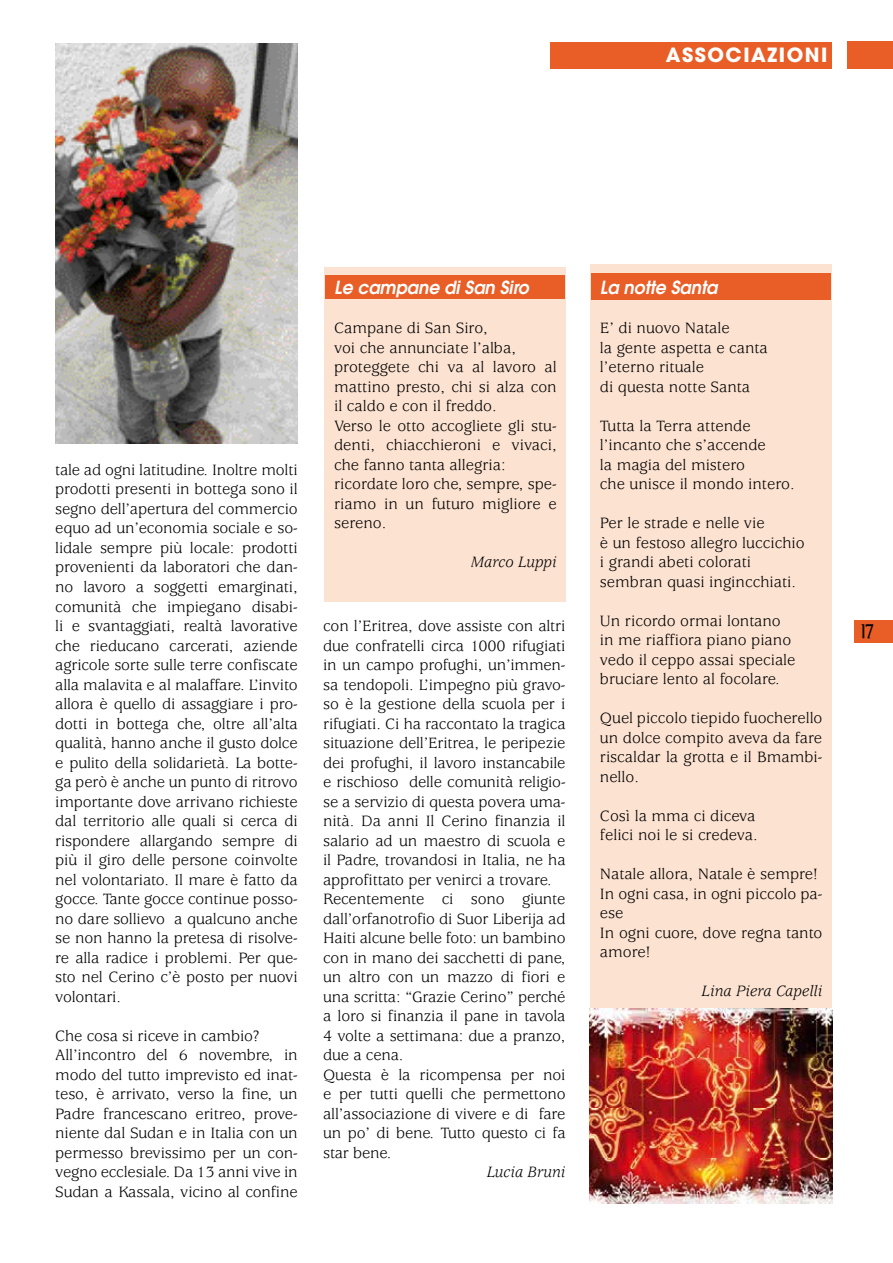
<style>
.page{position:relative;width:893px;height:1263px;background:#fff}
.page>*{position:absolute;margin:0;border:0;box-sizing:border-box;transform-origin:0 0}
.t1{font:700 19.5px "Avant Garde";letter-spacing:.08em;color:#fff}
.t2{font:700 19.5px "Goodfish";color:#000}
.t3{font:italic 600 18px "Avant Garde";color:#fff;scale:.95 1}
.t4{font:16.5px/19.5px "Usherwood";letter-spacing:-.01em;color:#000}
.t5{font:italic 16.5px "Usherwood";color:#000}
</style>
<div class="page">
<div style="left:590px;top:264px;width:242px;height:939px;background:#fce2d1"></div>
<div style="left:551px;top:43px;width:281px;height:26px;background:#e95e27"></div>
<div style="left:847px;top:41px;width:46px;height:28px;background:#e95e27"></div>
<div style="left:855px;top:620px;width:38px;height:23px;background:#e95e27"></div>
<div style="left:591px;top:273px;width:240px;height:26px;background:#e95e27"></div>
<img style="left:589px;top:1009px;width:244px;height:194px">
<img style="left:55px;top:44px;width:243px;height:399px">
<div style="left:324px;top:267px;width:242px;height:335px;background:#fce2d1"></div>
<div style="left:326px;top:275px;width:239px;height:23px;background:#e95e27"></div>
<p class="t1" style="left:666px;top:42px;width:163px">ASSOCIAZIONI</p>
<p class="t4" style="left:55px;top:461px;width:244px;text-align:justify">tale ad ogni latitudine. Inoltre molti prodotti presenti in bottega sono il segno dell’apertura del commercio equo ad un’economia sociale e so&shy;lidale sempre più locale: prodotti provenienti da laboratori che dan&shy;no lavoro a soggetti emarginati, comunità che impiegano disabi&shy;li e svantaggiati, realtà lavorative che rieducano carcerati, aziende agricole sorte sulle terre confiscate alla malavita e al malaffare. L’invito allora è quello di assaggiare i pro&shy;dotti in bottega che, oltre all’alta qualità, hanno anche il gusto dolce e pulito della solidarietà. La botte&shy;ga però è anche un punto di ritrovo importante dove arrivano richieste dal territorio alle quali si cerca di rispondere allargando sempre di più il giro delle persone coinvolte nel volontariato. Il mare è fatto da gocce. Tante gocce continue posso&shy;no dare sollievo a qualcuno anche se non hanno la pretesa di risolve&shy;re alla radice i problemi. Per que&shy;sto nel Cerino c’è posto per nuovi volontari.</p>
<p class="t4" style="left:55px;top:1026px;width:244px">Che cosa si riceve in cambio?<br>All’incontro del 6 novembre, in modo del tutto imprevisto ed inat&shy;teso, è arrivato, verso la fine, un Padre francescano eritreo, prove&shy;niente dal Sudan e in Italia con un permesso brevissimo per un con&shy;vegno ecclesiale. Da 13 anni vive in Sudan a Kassala, vicino al confine</p>
<p class="t3" style="left:334px;top:276px;width:206px">Le campane di San Siro</p>
<p class="t4" style="left:334px;top:319px;width:224px">Campane di San Siro,<br>voi che annunciate l’alba, proteggete chi va al lavoro al mattino presto, chi si alza con il caldo e con il freddo.<br>Verso le otto accogliete gli stu&shy;denti, chiacchieroni e vivaci, che fanno tanta allegria: ricordate loro che, sempre, spe&shy;riamo in un futuro migliore e sereno.</p>
<p class="t5" style="left:471px;top:553px;width:87px">Marco Luppi</p>
<p class="t4" style="left:323px;top:617px;width:244px">con l’Eritrea, dove assiste con altri due confratelli circa 1000 rifugiati in un campo profughi, un’immen&shy;sa tendopoli. L’impegno più gravo&shy;so è la gestione della scuola per i rifugiati. Ci ha raccontato la tragica situazione dell’Eritrea, le peripezie dei profughi, il lavoro instancabile e rischioso delle comunità religio&shy;se a servizio di questa povera uma&shy;nità. Da anni Il Cerino finanzia il salario ad un maestro di scuola e il Padre, trovandosi in Italia, ne ha approfittato per venirci a trovare.<br>Recentemente ci sono giunte dall’orfanotrofio di Suor Liberija ad<br>Haiti alcune belle foto: un bambino con in mano dei sacchetti di pane, un altro con un mazzo di fiori e una scritta: “Grazie Cerino” perché a loro si finanzia il pane in tavola<br>4 volte a settimana: due a pranzo, due a cena.<br>Questa è la ricompensa per noi e per tutti quelli che permettono all’associazione di vivere e di fare un po’ di bene. Tutto questo ci fa star bene.</p>
<p class="t5" style="left:487px;top:1163px;width:80px">Lucia Bruni</p>
<p class="t3" style="left:600px;top:276px;width:125px">La notte Santa</p>
<p class="t4" style="left:600px;top:319px;width:169px">E’ di nuovo Natale<br>la gente aspetta e canta l’eterno rituale<br>di questa notte Santa</p>
<p class="t4" style="left:600px;top:416px;width:196px">Tutta la Terra attende l’incanto che s’accende<br>la magia del mistero<br>che unisce il mondo intero.</p>
<p class="t4" style="left:600px;top:514px;width:206px">Per le strade e nelle vie<br>è un festoso allegro luccichio i grandi abeti colorati sembran quasi ingincchiati.</p>
<p class="t4" style="left:600px;top:611px;width:197px">Un ricordo ormai lontano in me riaffiora piano piano vedo il ceppo assai speciale bruciare lento al focolare.</p>
<p class="t4" style="left:600px;top:709px;width:224px;text-align:justify">Quel piccolo tiepido fuocherello un dolce compito aveva da fare riscaldar la grotta e il Bmambi&shy;nello.</p>
<p class="t4" style="left:600px;top:806px;width:159px">Così la mma ci diceva felici noi le si credeva.</p>
<p class="t4" style="left:600px;top:865px;width:224px">Natale allora, Natale è sempre!<br>In ogni casa, in ogni piccolo pa&shy;ese<br>In ogni cuore, dove regna tanto amore!</p>
<p class="t5" style="left:701px;top:982px;width:122px">Lina Piera Capelli</p>
<p class="t2" style="left:861px;top:619px;width:14px">17</p>
</div>
